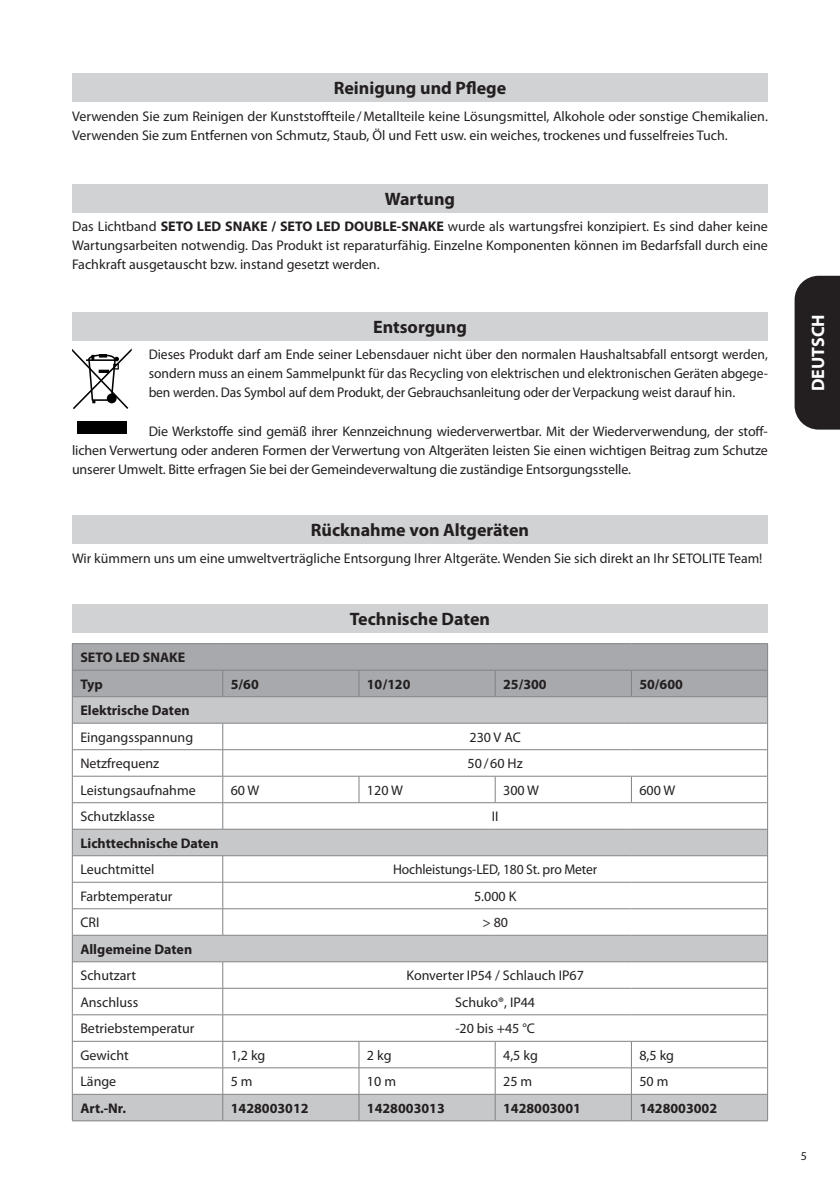
<style>
.page{position:relative;width:840px;height:1191px;background:#fff}
.page>*{position:absolute;margin:0;border:0;box-sizing:border-box;transform-origin:0 0}
.t1{font:700 18px "Myriad Pro";color:#231f20}
.t2{font:700 18px "Myriad Pro";color:#fff}
.t3{font:14px/19px "Myriad Pro";color:#231f20;text-align:justify}
.OLLI{font:700 14px "Myriad Pro";color:#231f20}
.t4{font:12px "Myriad Pro";color:#231f20}
.s1{font-weight:700}
</style>
<div class="page">
<div style="left:794px;top:276px;width:45px;height:153px;background:#231f20"></div>
<div style="left:72px;top:73px;width:695px;height:29px;background:#d1d2d4"></div>
<div style="left:72px;top:184px;width:695px;height:28px;background:#d1d2d4"></div>
<div style="left:72px;top:312px;width:695px;height:28px;background:#d1d2d4"></div>
<div style="left:77px;top:421px;width:49px;height:12px;background:#000001"></div>
<svg style="left:72px;top:348px;width:60px;height:61px"></svg>
<div style="left:72px;top:515px;width:695px;height:28px;background:#d1d2d4"></div>
<div style="left:72px;top:604px;width:695px;height:28px;background:#d1d2d4"></div>
<svg style="left:72px;top:643px;width:695px;height:477px"></svg>
<hr style="left:72px;top:1120px;width:151px;height:1px;background:#808285">
<hr style="left:223px;top:1120px;width:136px;height:1px;background:#808285">
<hr style="left:359px;top:1120px;width:136px;height:1px;background:#808285">
<hr style="left:495px;top:1120px;width:136px;height:1px;background:#808285">
<hr style="left:631px;top:1120px;width:136px;height:1px;background:#808285">
<p class="t1" style="left:333px;top:76px;width:174px">Reinigung und Pflege</p>
<p class="t3" style="left:72px;top:106px;width:697px">Verwenden Sie zum Reinigen der Kunststoffteile/Metallteile keine Lösungsmittel, Alkohole oder sonstige Chemikalien.<br>Verwenden Sie zum Entfernen von Schmutz, Staub, Öl und Fett usw. ein weiches, trockenes und fusselfreies Tuch.</p>
<p class="t1" style="left:384px;top:187px;width:72px">Wartung</p>
<p class="t3" style="left:72px;top:217px;width:697px">Das Lichtband <span class="s1">SETO LED SNAKE / SETO LED DOUBLE-SNAKE</span> wurde als wartungsfrei konzipiert. Es sind daher keine Wartungsarbeiten notwendig. Das Produkt ist reparaturfähig. Einzelne Komponenten können im Bedarfsfall durch eine Fachkraft ausgetauscht bzw. instand gesetzt werden.</p>
<p class="t1" style="left:373px;top:315px;width:95px">Entsorgung</p>
<p class="t3" style="left:149px;top:345px;width:620px">Dieses Produkt darf am Ende seiner Lebensdauer nicht über den normalen Haushaltsabfall entsorgt werden, sondern muss an einem Sammelpunkt für das Recycling von elektrischen und elektronischen Geräten abgege&shy;ben werden. Das Symbol auf dem Produkt, der Gebrauchsanleitung oder der Verpackung weist darauf hin.</p>
<p class="t3" style="left:72px;top:421px;width:697px;text-indent:77px">Die Werkstoffe sind gemäß ihrer Kennzeichnung wiederverwertbar. Mit der Wiederverwendung, der stoff&shy;lichen Verwertung oder anderen Formen der Verwertung von Altgeräten leisten Sie einen wichtigen Beitrag zum Schutze unserer Umwelt. Bitte erfragen Sie bei der Gemeindeverwaltung die zuständige Entsorgungsstelle.</p>
<p class="t1" style="left:311px;top:518px;width:220px">Rücknahme von Altgeräten</p>
<p class="t3" style="left:72px;top:548px;width:691px">Wir kümmern uns um eine umweltverträgliche Entsorgung Ihrer Altgeräte. Wenden Sie sich direkt an Ihr SETOLITE Team!</p>
<p class="t1" style="left:349px;top:607px;width:142px">Technische Daten</p>
<p class="OLLI" style="left:80px;top:648px;width:106px">SETO LED SNAKE</p>
<p class="OLLI" style="left:80px;top:675px;width:24px">Typ</p>
<p class="OLLI" style="left:231px;top:675px;width:30px">5/60</p>
<p class="OLLI" style="left:367px;top:675px;width:45px">10/120</p>
<p class="OLLI" style="left:503px;top:675px;width:45px">25/300</p>
<p class="OLLI" style="left:639px;top:675px;width:45px">50/600</p>
<p class="OLLI" style="left:80px;top:701px;width:111px">Elektrische Daten</p>
<p class="t3" style="left:80px;top:727px;width:114px">Eingangsspannung</p>
<p class="t3" style="left:469px;top:727px;width:53px">230 V AC</p>
<p class="t3" style="left:80px;top:754px;width:80px">Netzfrequenz</p>
<p class="t3" style="left:467px;top:754px;width:57px">50/60 Hz</p>
<p class="t3" style="left:80px;top:780px;width:117px">Leistungsaufnahme</p>
<p class="t3" style="left:231px;top:780px;width:30px">60 W</p>
<p class="t3" style="left:367px;top:780px;width:37px">120 W</p>
<p class="t3" style="left:503px;top:780px;width:37px">300 W</p>
<p class="t3" style="left:639px;top:780px;width:37px">600 W</p>
<p class="t3" style="left:80px;top:807px;width:76px">Schutzklasse</p>
<p class="t3" style="left:491px;top:807px;width:8px">II</p>
<p class="OLLI" style="left:80px;top:834px;width:140px">Lichttechnische Daten</p>
<p class="t3" style="left:80px;top:860px;width:76px">Leuchtmittel</p>
<p class="t3" style="left:393px;top:860px;width:206px">Hochleistungs-LED, 180 St. pro Meter</p>
<p class="t3" style="left:80px;top:886px;width:93px">Farbtemperatur</p>
<p class="t3" style="left:474px;top:886px;width:44px">5.000 K</p>
<p class="t3" style="left:80px;top:913px;width:20px">CRI</p>
<p class="t3" style="left:482px;top:913px;width:27px">&gt; 80</p>
<p class="OLLI" style="left:80px;top:940px;width:113px">Allgemeine Daten</p>
<p class="t3" style="left:80px;top:966px;width:57px">Schutzart</p>
<p class="t3" style="left:406px;top:966px;width:179px">Konverter IP54 / Schlauch IP67</p>
<p class="t3" style="left:80px;top:992px;width:59px">Anschluss</p>
<p class="t3" style="left:455px;top:992px;width:81px">Schuko®, IP44</p>
<p class="t3" style="left:80px;top:1019px;width:116px">Betriebstemperatur</p>
<p class="t3" style="left:455px;top:1019px;width:81px">-20 bis +45 °C</p>
<p class="t3" style="left:80px;top:1045px;width:50px">Gewicht</p>
<p class="t3" style="left:231px;top:1045px;width:36px">1,2 kg</p>
<p class="t3" style="left:367px;top:1045px;width:26px">2 kg</p>
<p class="t3" style="left:503px;top:1045px;width:36px">4,5 kg</p>
<p class="t3" style="left:639px;top:1045px;width:36px">8,5 kg</p>
<p class="t3" style="left:80px;top:1072px;width:37px">Länge</p>
<p class="t3" style="left:231px;top:1072px;width:23px">5 m</p>
<p class="t3" style="left:367px;top:1072px;width:31px">10 m</p>
<p class="t3" style="left:503px;top:1072px;width:31px">25 m</p>
<p class="t3" style="left:639px;top:1072px;width:31px">50 m</p>
<p class="OLLI" style="left:80px;top:1099px;width:47px">Art.-Nr.</p>
<p class="OLLI" style="left:231px;top:1099px;width:79px">1428003012</p>
<p class="OLLI" style="left:367px;top:1099px;width:79px">1428003013</p>
<p class="OLLI" style="left:503px;top:1099px;width:79px">1428003001</p>
<p class="OLLI" style="left:639px;top:1099px;width:79px">1428003002</p>
<p class="t2" style="left:805px;top:391px;width:78px;rotate:-90deg">DEUTSCH</p>
<p class="t4" style="left:800px;top:1148px;width:8px">5</p>
</div>
